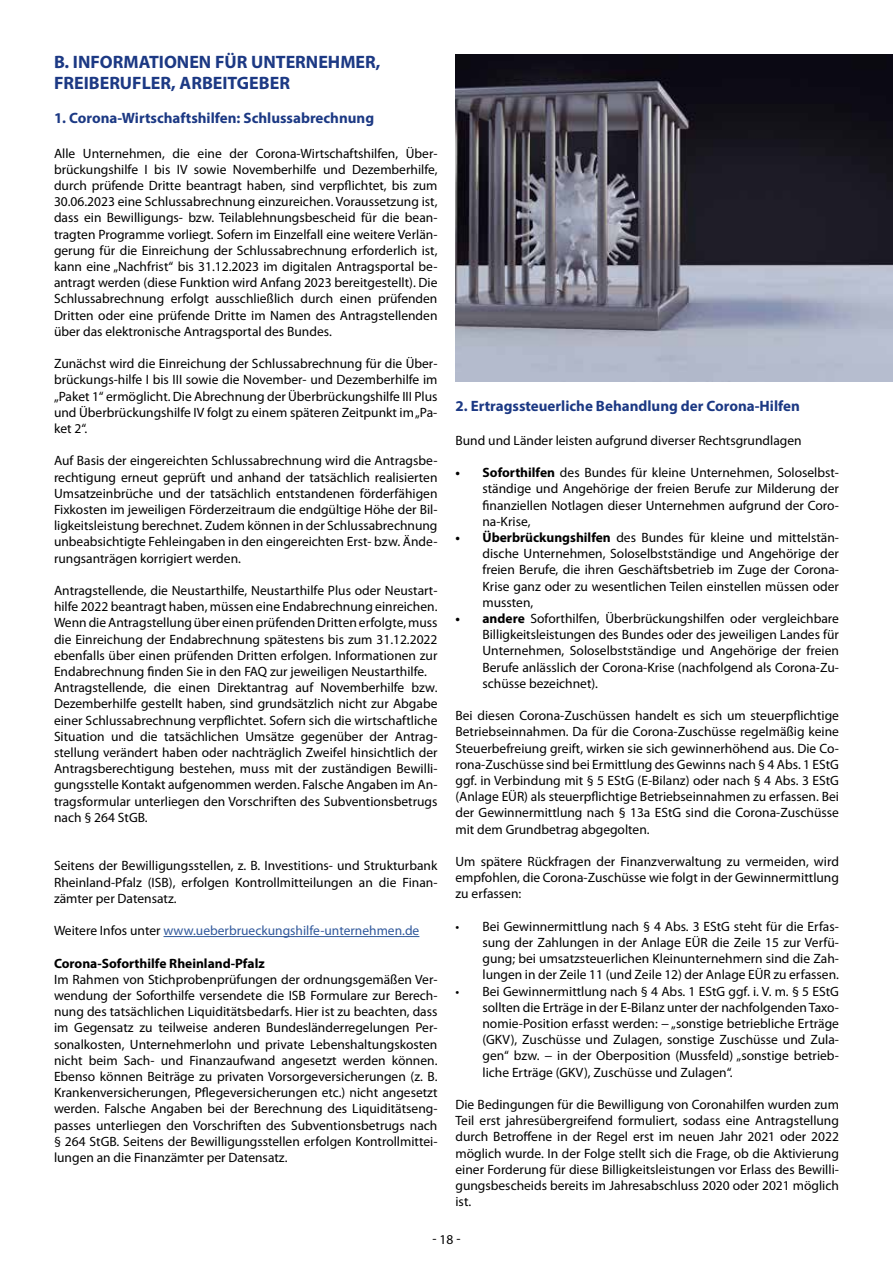
<style>
.page{position:relative;width:893px;height:1263px;background:#fff}
.page>*{position:absolute;margin:0;border:0;box-sizing:border-box;transform-origin:0 0}
.t1{font:700 18px/21.6px "Myriad Pro";color:#1c3984}
.t2{font:700 15px "Myriad Pro";color:#1c3984}
.t3{font:13.5px/16.2px "Myriad Pro";color:#000;text-align:justify}
.t4{font:13.5px "Myriad Pro";color:#30589b}
.t5{font:700 13.5px "Myriad Pro";color:#000}
.s1{color:#000}
.s2{font-weight:700}
</style>
<div class="page">
<hr style="left:163px;top:936px;width:256px;height:1px;background:#30589b">
<img style="left:455px;top:54px;width:438px;height:327px">
<h1 class="t1" style="left:54px;top:50px;width:328px">B. INFORMATIONEN FÜR UNTERNEHMER,<br>FREIBERUFLER, ARBEITGEBER</h1>
<p class="t2" style="left:54px;top:108px;width:322px">1. Corona-Wirtschaftshilfen: Schlussabrechnung</p>
<p class="t3" style="left:54px;top:145px;width:385px">Alle Unternehmen, die eine der Corona-Wirtschaftshilfen, Über&shy;brückungshilfe I bis IV sowie Novemberhilfe und Dezemberhilfe, durch prüfende Dritte beantragt haben, sind verpflichtet, bis zum 30.06.2023 eine Schlussabrechnung einzureichen. Voraussetzung ist, dass ein Bewilligungs- bzw. Teilablehnungsbescheid für die bean&shy;tragten Programme vorliegt. Sofern im Einzelfall eine weitere Verlän&shy;gerung für die Einreichung der Schlussabrechnung erforderlich ist, kann eine „Nachfrist“ bis 31.12.2023 im digitalen Antragsportal be&shy;antragt werden (diese Funktion wird Anfang 2023 bereitgestellt). Die Schlussabrechnung erfolgt ausschließlich durch einen prüfenden Dritten oder eine prüfende Dritte im Namen des Antragstellenden über das elektronische Antragsportal des Bundes.</p>
<p class="t3" style="left:54px;top:355px;width:385px">Zunächst wird die Einreichung der Schlussabrechnung für die Über&shy;brückungs-hilfe I bis III sowie die November- und Dezemberhilfe im „Paket 1“ ermöglicht. Die Abrechnung der Überbrückungshilfe III Plus und Überbrückungshilfe IV folgt zu einem späteren Zeitpunkt im „Pa&shy;ket 2“.</p>
<p class="t3" style="left:54px;top:452px;width:385px">Auf Basis der eingereichten Schlussabrechnung wird die Antragsbe&shy;rechtigung erneut geprüft und anhand der tatsächlich realisierten Umsatzeinbrüche und der tatsächlich entstandenen förderfähigen Fixkosten im jeweiligen Förderzeitraum die endgültige Höhe der Bil&shy;ligkeitsleistung berechnet. Zudem können in der Schlussabrechnung unbeabsichtigte Fehleingaben in den eingereichten Erst- bzw. Ände&shy;rungsanträgen korrigiert werden.</p>
<p class="t3" style="left:54px;top:582px;width:385px;text-align:left">Antragstellende, die Neustarthilfe, Neustarthilfe Plus oder Neustart&shy;hilfe 2022 beantragt haben, müssen eine Endabrechnung einreichen.<br>Wenn die Antragstellung über einen prüfenden Dritten erfolgte, muss die Einreichung der Endabrechnung spätestens bis zum 31.12.2022 ebenfalls über einen prüfenden Dritten erfolgen. Informationen zur Endabrechnung finden Sie in den FAQ zur jeweiligen Neustarthilfe.<br>Antragstellende, die einen Direktantrag auf Novemberhilfe bzw.<br>Dezemberhilfe gestellt haben, sind grundsätzlich nicht zur Abgabe einer Schlussabrechnung verpflichtet. Sofern sich die wirtschaftliche Situation und die tatsächlichen Umsätze gegenüber der Antrag&shy;stellung verändert haben oder nachträglich Zweifel hinsichtlich der Antragsberechtigung bestehen, muss mit der zuständigen Bewilli&shy;gungsstelle Kontakt aufgenommen werden. Falsche Angaben im An&shy;tragsformular unterliegen den Vorschriften des Subventionsbetrugs nach § 264 StGB.</p>
<p class="t3" style="left:54px;top:857px;width:385px">Seitens der Bewilligungsstellen, z. B. Investitions- und Strukturbank Rheinland-Pfalz (ISB), erfolgen Kontrollmitteilungen an die Finan&shy;zämter per Datensatz.</p>
<p class="t4" style="left:54px;top:922px;width:367px"><span class="s1">Weitere Infos unter</span> www.ueberbrueckungshilfe-unternehmen.de</p>
<p class="t5" style="left:54px;top:954px;width:212px">Corona-Soforthilfe Rheinland-Pfalz</p>
<p class="t3" style="left:54px;top:971px;width:385px">Im Rahmen von Stichprobenprüfungen der ordnungsgemäßen Ver&shy;wendung der Soforthilfe versendete die ISB Formulare zur Berech&shy;nung des tatsächlichen Liquiditätsbedarfs. Hier ist zu beachten, dass im Gegensatz zu teilweise anderen Bundesländerregelungen Per&shy;sonalkosten, Unternehmerlohn und private Lebenshaltungskosten nicht beim Sach- und Finanzaufwand angesetzt werden können.<br>Ebenso können Beiträge zu privaten Vorsorgeversicherungen (z. B.<br>Krankenversicherungen, Pflegeversicherungen etc.) nicht angesetzt werden. Falsche Angaben bei der Berechnung des Liquiditätseng&shy;passes unterliegen den Vorschriften des Subventionsbetrugs nach § 264 StGB. Seitens der Bewilligungsstellen erfolgen Kontrollmittei&shy;lungen an die Finanzämter per Datensatz.</p>
<p class="t2" style="left:455px;top:396px;width:346px">2. Ertragssteuerliche Behandlung der Corona-Hilfen</p>
<p class="t3" style="left:455px;top:432px;width:348px">Bund und Länder leisten aufgrund diverser Rechtsgrundlagen</p>
<p class="t3" style="left:482px;top:464px;width:358px;text-indent:-27px"><span class="s2">• Soforthilfen</span> des Bundes für kleine Unternehmen, Soloselbst&shy;ständige und Angehörige der freien Berufe zur Milderung der finanziellen Notlagen dieser Unternehmen aufgrund der Coro&shy;na-Krise,</p>
<p class="t3" style="left:482px;top:529px;width:358px;text-indent:-27px"><span class="s2">• Überbrückungshilfen</span> des Bundes für kleine und mittelstän&shy;dische Unternehmen, Soloselbstständige und Angehörige der freien Berufe, die ihren Geschäftsbetrieb im Zuge der Corona-Krise ganz oder zu wesentlichen Teilen einstellen müssen oder mussten,</p>
<p class="t3" style="left:482px;top:610px;width:358px;text-indent:-27px"><span class="s2">• andere</span> Soforthilfen, Überbrückungshilfen oder vergleichbare Billigkeitsleistungen des Bundes oder des jeweiligen Landes für Unternehmen, Soloselbstständige und Angehörige der freien Berufe anlässlich der Corona-Krise (nachfolgend als Corona-Zu&shy;schüsse bezeichnet).</p>
<p class="t3" style="left:455px;top:707px;width:385px">Bei diesen Corona-Zuschüssen handelt es sich um steuerpflichtige Betriebseinnahmen. Da für die Corona-Zuschüsse regelmäßig keine Steuerbefreiung greift, wirken sie sich gewinnerhöhend aus. Die Co&shy;rona-Zuschüsse sind bei Ermittlung des Gewinns nach § 4 Abs. 1 EStG ggf. in Verbindung mit § 5 EStG (E-Bilanz) oder nach § 4 Abs. 3 EStG (Anlage EÜR) als steuerpflichtige Betriebseinnahmen zu erfassen. Bei der Gewinnermittlung nach § 13a EStG sind die Corona-Zuschüsse mit dem Grundbetrag abgegolten.</p>
<p class="t3" style="left:455px;top:853px;width:385px">Um spätere Rückfragen der Finanzverwaltung zu vermeiden, wird empfohlen, die Corona-Zuschüsse wie folgt in der Gewinnermittlung zu erfassen:</p>
<p class="t3" style="left:482px;top:918px;width:358px;text-indent:-27px">• Bei Gewinnermittlung nach § 4 Abs. 3 EStG steht für die Erfas&shy;sung der Zahlungen in der Anlage EÜR die Zeile 15 zur Verfü&shy;gung; bei umsatzsteuerlichen Kleinunternehmern sind die Zah&shy;lungen in der Zeile 11 (und Zeile 12) der Anlage EÜR zu erfassen.</p>
<p class="t3" style="left:482px;top:983px;width:358px;text-indent:-27px">• Bei Gewinnermittlung nach § 4 Abs. 1 EStG ggf. i. V. m. § 5 EStG sollten die Erträge in der E-Bilanz unter der nachfolgenden Taxo&shy;nomie-Position erfasst werden: − „sonstige betriebliche Erträge (GKV), Zuschüsse und Zulagen, sonstige Zuschüsse und Zula&shy;gen“ bzw. − in der Oberposition (Mussfeld) „sonstige betrieb&shy;liche Erträge (GKV), Zuschüsse und Zulagen“.</p>
<p class="t3" style="left:455px;top:1096px;width:385px">Die Bedingungen für die Bewilligung von Coronahilfen wurden zum Teil erst jahresübergreifend formuliert, sodass eine Antragstellung durch Betroffene in der Regel erst im neuen Jahr 2021 oder 2022 möglich wurde. In der Folge stellt sich die Frage, ob die Aktivierung einer Forderung für diese Billigkeitsleistungen vor Erlass des Bewilli&shy;gungsbescheids bereits im Jahresabschluss 2020 oder 2021 möglich ist.</p>
<p class="t3" style="left:432px;top:1231px;width:30px">- 18 -</p>
</div>
